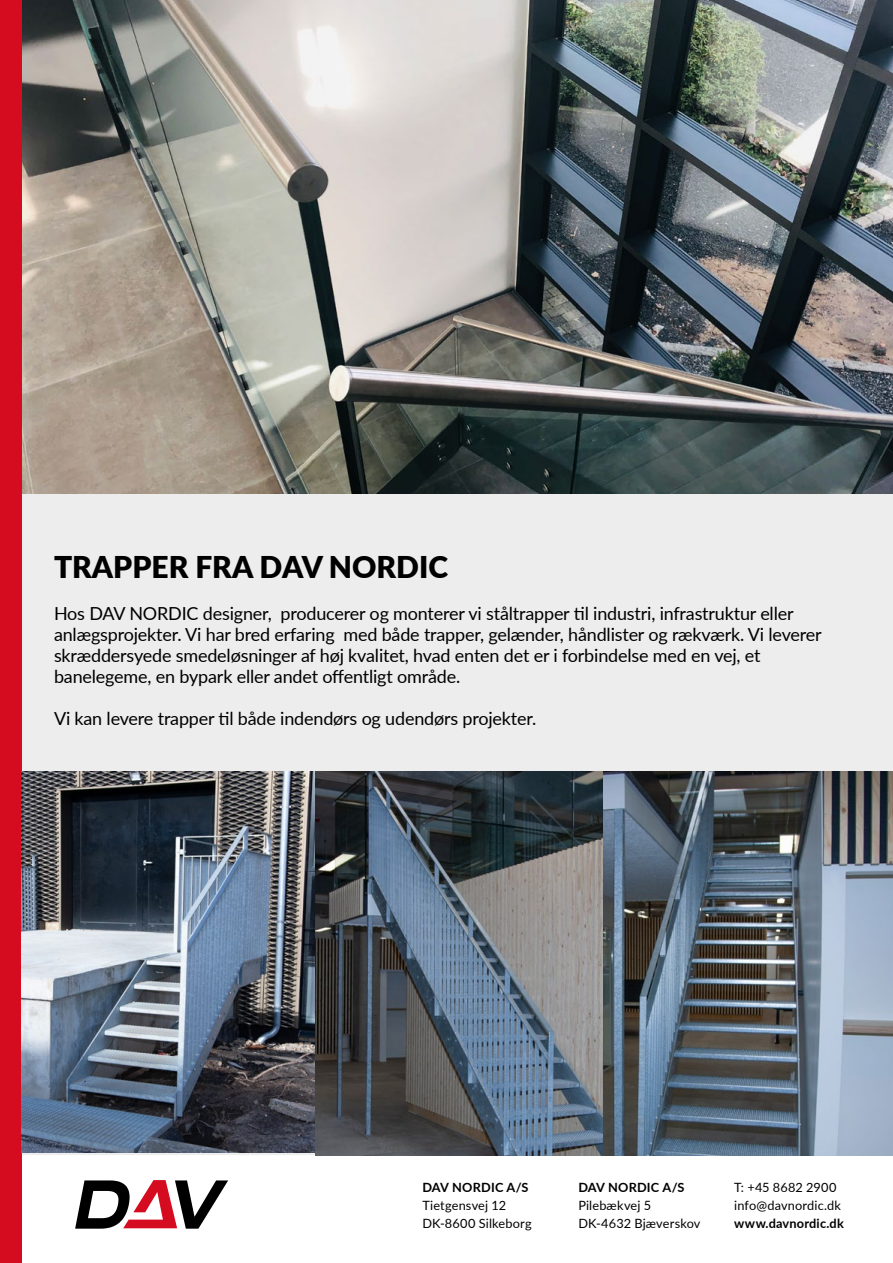
<style>
.page{position:relative;width:893px;height:1263px;background:#fff}
.page>*{position:absolute;margin:0;border:0;box-sizing:border-box;transform-origin:0 0}
.t1{font:900 30px "Lato";color:#000}
.t2{font:18px/21px "Lato";letter-spacing:-.01em;color:#000}
.t3{font:12.75px/18px "Lato";letter-spacing:.01em;color:#000}
.t4{font:700 12.75px "Lato";letter-spacing:.015em;color:#000}
</style>
<div class="page">
<svg style="left:75px;top:1180px;width:153px;height:49px"></svg>
<div style="left:22px;top:493px;width:871px;height:663px;background:#ededed"></div>
<img style="left:22px;top:0;width:871px;height:493px">
<div style="left:0;top:0;width:22px;height:1263px;background:#d50c1f"></div>
<img style="left:22px;top:772px;width:294px;height:380px">
<img style="left:316px;top:772px;width:288px;height:384px">
<img style="left:604px;top:772px;width:289px;height:384px">
<h1 class="t1" style="left:54px;top:545px;width:396px">TRAPPER FRA DAV NORDIC</h1>
<p class="t2" style="left:54px;top:602px;width:769px">Hos DAV NORDIC designer, producerer og monterer vi ståltrapper til industri, infrastruktur eller anlægsprojekter. Vi har bred erfaring med både trapper, gelænder, håndlister og rækværk. Vi leverer skræddersyede smedeløsninger af høj kvalitet, hvad enten det er i forbindelse med en vej, et banelegeme, en bypark eller andet offentligt område.</p>
<p class="t2" style="left:54px;top:707px;width:484px">Vi kan levere trapper til både indendørs og udendørs projekter.</p>
<p class="t4" style="left:422px;top:1180px;width:108px">DAV NORDIC A/S</p>
<p class="t3" style="left:422px;top:1197px;width:111px">Tietgensvej 12<br>DK-8600 Silkeborg</p>
<p class="t4" style="left:578px;top:1180px;width:108px">DAV NORDIC A/S</p>
<p class="t3" style="left:578px;top:1197px;width:124px">Pilebækvej 5<br>DK-4632 Bjæverskov</p>
<p class="t3" style="left:734px;top:1179px;width:108px">T: +45 8682 2900 info@davnordic.dk</p>
<p class="t4" style="left:734px;top:1216px;width:111px">www.davnordic.dk</p>
</div>
